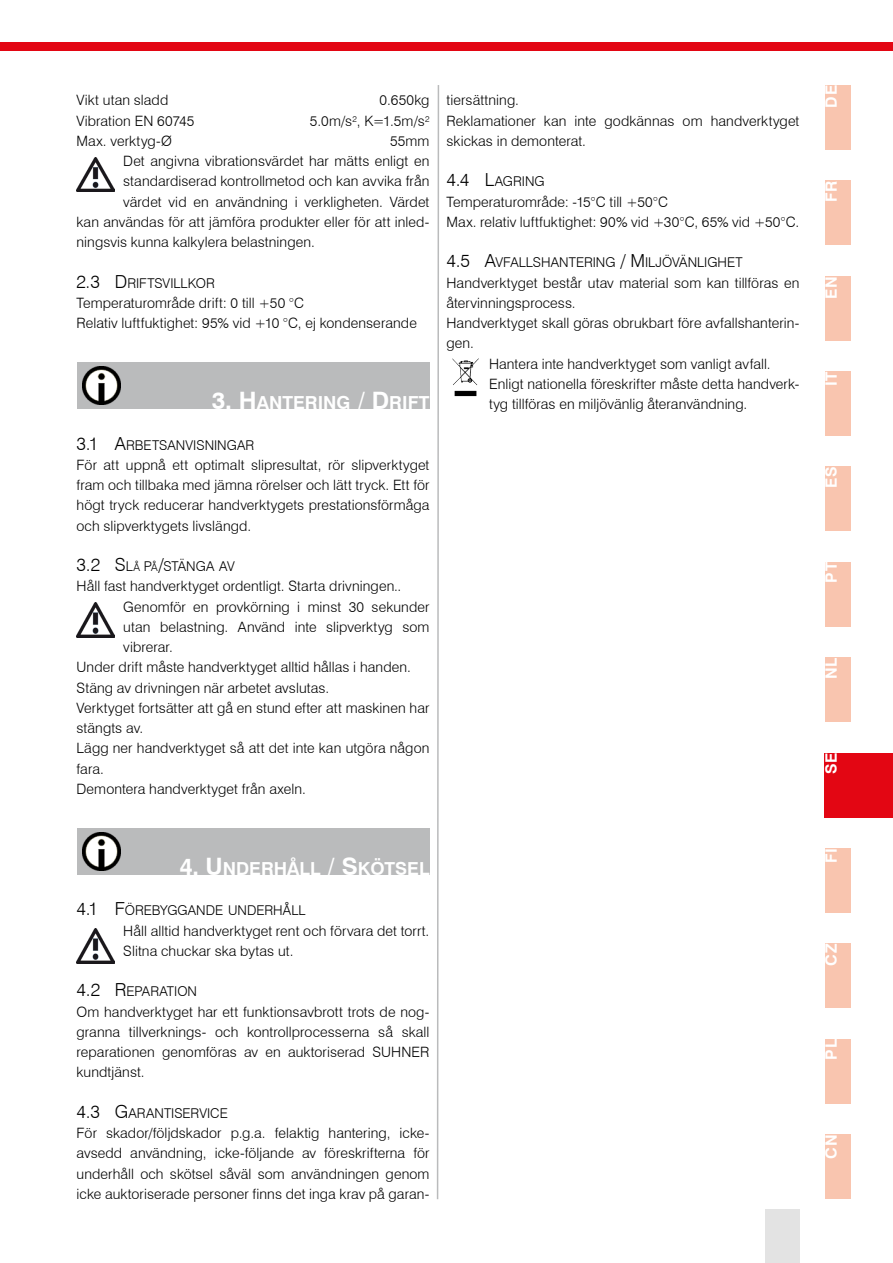
<style>
.page{position:relative;width:893px;height:1263px;background:#fff}
.page>*{position:absolute;margin:0;border:0;box-sizing:border-box;transform-origin:0 0}
.t1{font:700 18px "Swiss 721 BT";color:#fff}
.t2{font:700 15.75px "Swiss 721 BT";letter-spacing:.05em;color:#fff}
.t3{font:300 14.25px/20.2px "Swiss 721 BT";letter-spacing:.005em;color:#000}
.t4{font:300 13.5px "Swiss 721 BT";color:#000}
.s1{font-size:18px}
.s2{font-size:24px}
.s3{font-size:10.65px}
</style>
<div class="page">
<div style="left:825px;top:1134px;width:25px;height:65px;background:#f9c5af"></div>
<div style="left:825px;top:1039px;width:25px;height:64px;background:#f9c5af"></div>
<div style="left:825px;top:944px;width:25px;height:64px;background:#f9c5af"></div>
<div style="left:825px;top:848px;width:25px;height:64px;background:#f9c5af"></div>
<img style="left:77px;top:157px;width:38px;height:35px">
<div style="left:77px;top:362px;width:352px;height:47px;background:#babbbc"></div>
<img style="left:83px;top:367px;width:38px;height:38px">
<img style="left:77px;top:603px;width:38px;height:34px">
<div style="left:77px;top:828px;width:352px;height:47px;background:#babbbc"></div>
<img style="left:82px;top:832px;width:38px;height:39px">
<img style="left:77px;top:929px;width:38px;height:35px">
<svg style="left:454px;top:390px;width:23px;height:6px"></svg>
<img style="left:452px;top:358px;width:27px;height:27px">
<div style="left:825px;top:657px;width:25px;height:65px;background:#f9c5af"></div>
<div style="left:825px;top:562px;width:25px;height:64px;background:#f9c5af"></div>
<div style="left:825px;top:467px;width:25px;height:64px;background:#f9c5af"></div>
<div style="left:825px;top:371px;width:25px;height:65px;background:#f9c5af"></div>
<div style="left:825px;top:276px;width:25px;height:64px;background:#f9c5af"></div>
<div style="left:825px;top:180px;width:25px;height:65px;background:#f9c5af"></div>
<div style="left:825px;top:85px;width:25px;height:64px;background:#f9c5af"></div>
<div style="left:0;top:43px;width:893px;height:8px;background:#e30613"></div>
<div style="left:765px;top:1209px;width:34px;height:54px;background:#e3e3e3"></div>
<svg style="left:436px;top:85px;width:4px;height:1115px"></svg>
<div style="left:825px;top:753px;width:68px;height:64px;background:#e30613"></div>
<p class="t3" style="left:77px;top:90px;width:93px">Vikt utan sladd</p>
<p class="t3" style="left:380px;top:90px;width:51px">0.650kg</p>
<p class="t3" style="left:77px;top:110px;width:119px">Vibration EN 60745</p>
<p class="t3" style="left:310px;top:110px;width:121px">5.0m/s<sup>2</sup>, K=1.5m/s<sup>2</sup></p>
<p class="t3" style="left:77px;top:130px;width:97px">Max. verktyg-Ø</p>
<p class="t3" style="left:390px;top:130px;width:41px">55mm</p>
<p class="t3" style="left:123px;top:151px;width:308px">Det angivna vibrationsvärdet har mätts enligt en</p>
<p class="t3" style="left:123px;top:171px;width:308px">standardiserad kontrollmetod och kan avvika från</p>
<p class="t3" style="left:123px;top:191px;width:308px">värdet vid en användning i verkligheten. Värdet</p>
<p class="t3" style="left:77px;top:211px;width:354px">kan användas för att jämföra produkter eller för att inled-</p>
<p class="t3" style="left:77px;top:232px;width:240px">ningsvis kunna kalkylera belastningen.</p>
<p class="t4" style="left:77px;top:275px;width:140px"><span class="s1">2.3 D</span> RIFTSVILLKOR</p>
<p class="t3" style="left:77px;top:292px;width:342px">Temperaturområde drift: 0 till +50 °C<br>Relativ luftfuktighet: 95% vid +10 °C, ej kondenserande</p>
<p class="t1" style="left:212px;top:392px;width:70px"><span class="s2">3. H</span>ANTERIN</p>
<p class="t1" style="left:337px;top:392px;width:64px">G <span class="s2">/ D</span>RIFT</p>
<p class="t4" style="left:77px;top:437px;width:179px"><span class="s1">3.1 A</span>RBETSANVISNINGAR</p>
<p class="t3" style="left:77px;top:454px;width:354px;text-align:justify">För att uppnå ett optimalt slipresultat, rör slipverktyget fram och tillbaka med jämna rörelser och lätt tryck. Ett för högt tryck reducerar handverktygets prestationsförmåga och slipverktygets livslängd.</p>
<p class="t4" style="left:77px;top:558px;width:152px"><span class="s1">3.2 S</span> L<span class="s3">Å</span> P<span class="s3">Å</span><span class="s1">/</span>STÄNGA AV</p>
<p class="t3" style="left:77px;top:576px;width:326px">Håll fast handverktyget ordentligt. Starta drivningen..</p>
<p class="t3" style="left:123px;top:596px;width:308px">Genomför en provkörning i minst 30 sekunder</p>
<p class="t3" style="left:123px;top:616px;width:308px">utan belastning. Använd inte slipverktyg som</p>
<p class="t3" style="left:123px;top:637px;width:51px">vibrerar.</p>
<p class="t3" style="left:77px;top:657px;width:336px">Under drift måste handverktyget alltid hållas i handen.</p>
<p class="t3" style="left:77px;top:677px;width:254px">Stäng av drivningen när arbetet avslutas.</p>
<p class="t3" style="left:77px;top:697px;width:354px">Verktyget fortsätter att gå en stund efter att maskinen har</p>
<p class="t3" style="left:77px;top:718px;width:68px">stängts av.</p>
<p class="t3" style="left:77px;top:738px;width:354px">Lägg ner handverktyget så att det inte kan utgöra någon</p>
<p class="t3" style="left:77px;top:758px;width:29px">fara.</p>
<p class="t3" style="left:77px;top:778px;width:231px">Demontera handverktyget från axeln.</p>
<p class="t3" style="left:446px;top:90px;width:354px">tiersättning.<br>Reklamationer kan inte godkännas om handverktyget skickas in demonterat.</p>
<p class="t4" style="left:446px;top:173px;width:100px"><span class="s1">4.4 L</span>AGRING</p>
<p class="t3" style="left:446px;top:191px;width:354px">Temperaturområde: -15°C till +50°C<br>Max. relativ luftfuktighet: 90% vid +30°C, 65% vid +50°C.</p>
<p class="t4" style="left:446px;top:254px;width:298px"><span class="s1">4.5 A</span>VFALLSHANTERING <span class="s1">/ M</span> ILJÖVÄNLIGHET</p>
<p class="t3" style="left:446px;top:272px;width:354px">Handverktyget består utav material som kan tillföras en</p>
<p class="t3" style="left:446px;top:292px;width:131px">återvinningsprocess.</p>
<p class="t3" style="left:446px;top:313px;width:354px">Handverktyget skall göras obrukbart före avfallshanterin-</p>
<p class="t3" style="left:446px;top:333px;width:29px">gen.</p>
<p class="t3" style="left:489px;top:353px;width:283px">Hantera inte handverktyget som vanligt avfall.</p>
<p class="t3" style="left:489px;top:373px;width:312px">Enligt nationella föreskrifter måste detta handverk-</p>
<p class="t3" style="left:489px;top:394px;width:260px">tyg tillföras en miljövänlig återanvändning.</p>
<p class="t1" style="left:180px;top:857px;width:57px"><span class="s2">4. U</span>NDER</p>
<p class="t1" style="left:274px;top:857px;width:123px">HÅLL <span class="s2">/ S</span>KÖTSEL</p>
<p class="t4" style="left:77px;top:902px;width:230px"><span class="s1">4.1 F</span>ÖREBYGGANDE UNDERHÅLL</p>
<p class="t3" style="left:123px;top:920px;width:308px">Håll alltid handverktyget rent och förvara det torrt.<br>Slitna chuckar ska bytas ut.</p>
<p class="t4" style="left:77px;top:983px;width:122px"><span class="s1">4.2 R</span> EPARATION</p>
<p class="t3" style="left:77px;top:1001px;width:354px;text-align:justify">Om handverktyget har ett funktionsavbrott trots de nog&shy;granna tillverknings- och kontrollprocesserna så skall reparationen genomföras av en auktoriserad SUHNER kundtjänst.</p>
<p class="t4" style="left:77px;top:1105px;width:153px"><span class="s1">4.3 G</span>ARANTISERVICE</p>
<p class="t3" style="left:77px;top:1123px;width:354px;text-align:justify">För skador/följdskador p.g.a. felaktig hantering, icke&shy;avsedd användning, icke-följande av föreskrifterna för underhåll och skötsel såväl som användningen genom icke auktoriserade personer finns det inga krav på garan-</p>
<p class="t2" style="left:822px;top:108px;width:24px;rotate:-90deg">DE</p>
<p class="t2" style="left:822px;top:202px;width:23px;rotate:-90deg">FR</p>
<p class="t2" style="left:822px;top:299px;width:24px;rotate:-90deg">EN</p>
<p class="t2" style="left:822px;top:386px;width:16px;rotate:-90deg">IT</p>
<p class="t2" style="left:822px;top:488px;width:23px;rotate:-90deg">ES</p>
<p class="t2" style="left:822px;top:583px;width:22px;rotate:-90deg">PT</p>
<p class="t2" style="left:822px;top:679px;width:23px;rotate:-90deg">NL</p>
<p class="t2" style="left:822px;top:774px;width:23px;rotate:-90deg">SE</p>
<p class="t2" style="left:822px;top:863px;width:17px;rotate:-90deg">FI</p>
<p class="t2" style="left:822px;top:966px;width:23px;rotate:-90deg">CZ</p>
<p class="t2" style="left:822px;top:1059px;width:22px;rotate:-90deg">PL</p>
<p class="t2" style="left:822px;top:1159px;width:26px;rotate:-90deg">CN</p>
</div>
